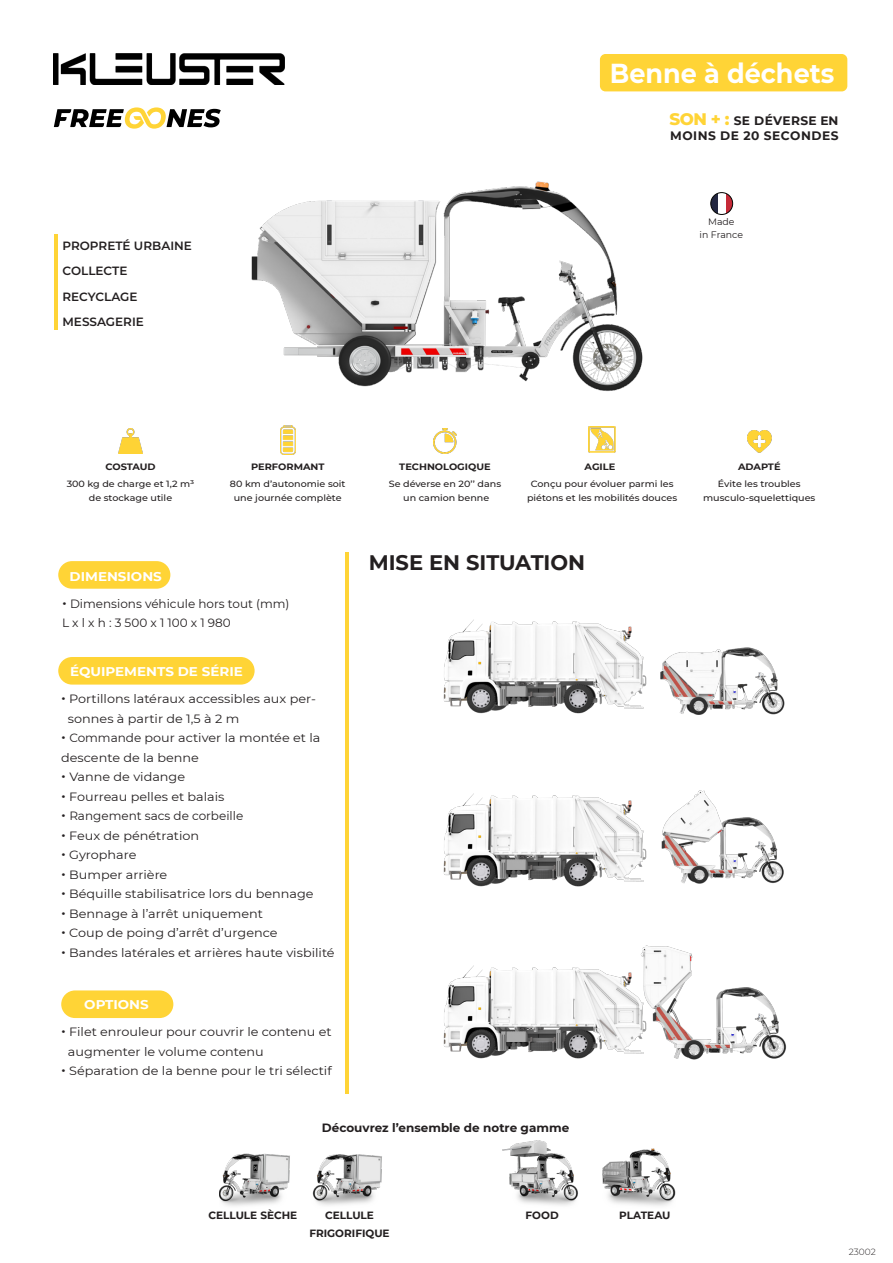
<style>
.page{position:relative;width:893px;height:1263px;background:#fff}
.page>*{position:absolute;margin:0;border:0;box-sizing:border-box;transform-origin:0 0}
.t1{font:700 27.45px "Montserrat";color:#fff;scale:.93 1}
.t2{font:700 21px "Montserrat";color:#231f20}
.t3{font:700 12.6px "Montserrat";color:#fff;scale:1.07 1}
.t4{font:700 12.3px/14.7px "Montserrat";letter-spacing:.04em;color:#231f20}
.t5{font:12px/19.5px "Montserrat";color:#231f20;scale:1.07 1}
.t6{font:12px/19.5px "Montserrat";color:#231f20}
.t7{font:600 12px "Montserrat";color:#231f20}
.t8{font:700 12px "Montserrat";color:#231f20}
.t9{font:700 10.5px "Montserrat";color:#231f20}
.t10{font:9.3px "Montserrat";color:#231f20}
.t11{font:700 9.15px "Montserrat";color:#231f20;scale:1.07 1}
.t12{font:500 9px/13.5px "Montserrat";color:#231f20;text-align:center;scale:1.07 1}
.t13{font:300 9px "Montserrat";color:#231f20}
.s1{font-weight:800;font-size:16.8px;color:#ffd436}
.s2{font-family:"Interstate";font-weight:300}
</style>
<div class="page">
<img style="left:251px;top:181px;width:392px;height:210px">
<hr style="left:346px;top:552px;width:3px;height:542px;background:#ffd436">
<img style="left:602px;top:1148px;width:73px;height:58px">
<img style="left:219px;top:1153px;width:39px;height:53px">
<img style="left:258px;top:1153px;width:124px;height:53px">
<img style="left:502px;top:1140px;width:76px;height:66px">
<svg style="left:726px;top:193px;width:7px;height:20px"></svg>
<svg style="left:711px;top:193px;width:6px;height:21px"></svg>
<div style="left:711px;top:193px;width:22px;height:22px;border:1px solid #030402;border-radius:50%"></div>
<img style="left:660px;top:647px;width:125px;height:68px">
<img style="left:443px;top:619px;width:204px;height:95px">
<img style="left:661px;top:790px;width:123px;height:94px">
<img style="left:443px;top:793px;width:204px;height:94px">
<img style="left:641px;top:945px;width:146px;height:115px">
<img style="left:443px;top:954px;width:211px;height:106px">
<img style="left:747px;top:431px;width:24px;height:22px">
<img style="left:589px;top:426px;width:26px;height:27px">
<img style="left:280px;top:425px;width:15px;height:30px">
<img style="left:434px;top:428px;width:23px;height:25px">
<img style="left:118px;top:429px;width:25px;height:24px">
<div style="left:61px;top:990px;width:112px;height:28px;background:#ffd436;border-radius:14px"></div>
<div style="left:58px;top:657px;width:197px;height:28px;background:#ffd436;border-radius:14px"></div>
<div style="left:58px;top:561px;width:112px;height:28px;background:#ffd436;border-radius:14px"></div>
<svg style="left:54px;top:234px;width:3px;height:96px"></svg>
<svg style="left:54px;top:107px;width:167px;height:22px"></svg>
<div style="left:600px;top:54px;width:247px;height:37px;background:#ffd436;border-radius:6px"></div>
<img style="left:54px;top:53px;width:231px;height:32px">
<p class="t7" style="left:63px;top:237px;width:131px">PROPRETÉ URBAINE</p>
<p class="t7" style="left:63px;top:263px;width:66px">COLLECTE</p>
<p class="t7" style="left:63px;top:288px;width:77px">RECYCLAGE</p>
<p class="t7" style="left:63px;top:314px;width:83px">MESSAGERIE</p>
<p class="t1" style="left:610px;top:53px;width:243px">Benne à déchets</p>
<p class="t4" style="left:669px;top:113px;width:171px"><span class="s1">SON + :</span> SE DÉVERSE EN<br>MOINS DE 20 SECONDES</p>
<p class="t10" style="left:708px;top:216px;width:28px">Made</p>
<p class="t10" style="left:700px;top:228px;width:45px">in France</p>
<p class="t11" style="left:105px;top:460px;width:49px">COSTAUD</p>
<p class="t12" style="left:67px;top:477px;width:121px">300 kg de charge et 1,2 m³</p>
<p class="t12" style="left:89px;top:490px;width:79px">de stockage utile</p>
<p class="t11" style="left:251px;top:460px;width:70px">PERFORMANT</p>
<p class="t12" style="left:230px;top:477px;width:110px">80 km d’autonomie soit</p>
<p class="t12" style="left:234px;top:490px;width:102px">une journée complète</p>
<p class="t3" style="left:70px;top:567px;width:88px">DIMENSIONS</p>
<p class="t6" style="left:62px;top:593px;width:229px"><span class="s2">•</span> Dimensions véhicule hors tout (mm)</p>
<p class="t6" style="left:62px;top:613px;width:170px">L x l x h : 3 500 x 1 100 x 1 980</p>
<p class="t3" style="left:70px;top:662px;width:163px">ÉQUIPEMENTS DE SÉRIE</p>
<p class="t5" style="left:68px;top:688px;width:233px;text-indent:-7px"><span class="s2">•</span> Portillons latéraux accessibles aux per&shy;sonnes à partir de 1,5 à 2 m</p>
<p class="t6" style="left:61px;top:727px;width:261px"><span class="s2">•</span> Commande pour activer la montée et la descente de la benne</p>
<p class="t5" style="left:61px;top:766px;width:117px"><span class="s2">•</span> Vanne de vidange</p>
<p class="t5" style="left:61px;top:786px;width:154px"><span class="s2">•</span> Fourreau pelles et balais</p>
<p class="t6" style="left:61px;top:805px;width:184px"><span class="s2">•</span> Rangement sacs de corbeille</p>
<p class="t5" style="left:61px;top:825px;width:130px"><span class="s2">•</span> Feux de pénétration</p>
<p class="t5" style="left:61px;top:844px;width:72px"><span class="s2">•</span> Gyrophare</p>
<p class="t5" style="left:61px;top:864px;width:101px"><span class="s2">•</span> Bumper arrière</p>
<p class="t5" style="left:61px;top:883px;width:237px"><span class="s2">•</span> Béquille stabilisatrice lors du bennage</p>
<p class="t5" style="left:61px;top:903px;width:190px"><span class="s2">•</span> Bennage à l’arrêt uniquement</p>
<p class="t5" style="left:61px;top:922px;width:204px"><span class="s2">•</span> Coup de poing d’arrêt d’urgence</p>
<p class="t5" style="left:61px;top:942px;width:257px"><span class="s2">•</span> Bandes latérales et arrières haute visbilité</p>
<p class="t3" style="left:84px;top:996px;width:62px">OPTIONS</p>
<p class="t5" style="left:68px;top:1021px;width:248px;text-indent:-7px"><span class="s2">•</span> Filet enrouleur pour couvrir le contenu et augmenter le volume contenu</p>
<p class="t5" style="left:61px;top:1060px;width:254px"><span class="s2">•</span> Séparation de la benne pour le tri sélectif</p>
<p class="t11" style="left:399px;top:460px;width:87px">TECHNOLOGIQUE</p>
<p class="t12" style="left:389px;top:477px;width:107px">Se déverse en 20’’ dans</p>
<p class="t12" style="left:403px;top:490px;width:82px">un camion benne</p>
<p class="t11" style="left:585px;top:460px;width:30px">AGILE</p>
<p class="t12" style="left:527px;top:477px;width:142px">Conçu pour évoluer parmi les piétons et les mobilités douces</p>
<p class="t2" style="left:369px;top:548px;width:218px">MISE EN SITUATION</p>
<p class="t8" style="left:322px;top:1119px;width:249px">Découvrez l’ensemble de notre gamme</p>
<p class="t11" style="left:738px;top:460px;width:41px">ADAPTÉ</p>
<p class="t12" style="left:718px;top:477px;width:79px">Évite les troubles</p>
<p class="t12" style="left:703px;top:490px;width:106px">musculo-squelettiques</p>
<p class="t9" style="left:208px;top:1208px;width:90px">CELLULE SÈCHE</p>
<p class="t9" style="left:325px;top:1208px;width:50px">CELLULE</p>
<p class="t9" style="left:526px;top:1208px;width:35px">FOOD</p>
<p class="t9" style="left:619px;top:1208px;width:53px">PLATEAU</p>
<p class="t9" style="left:309px;top:1226px;width:82px">FRIGORIFIQUE</p>
<p class="t13" style="left:849px;top:1245px;width:28px">23002</p>
</div>
